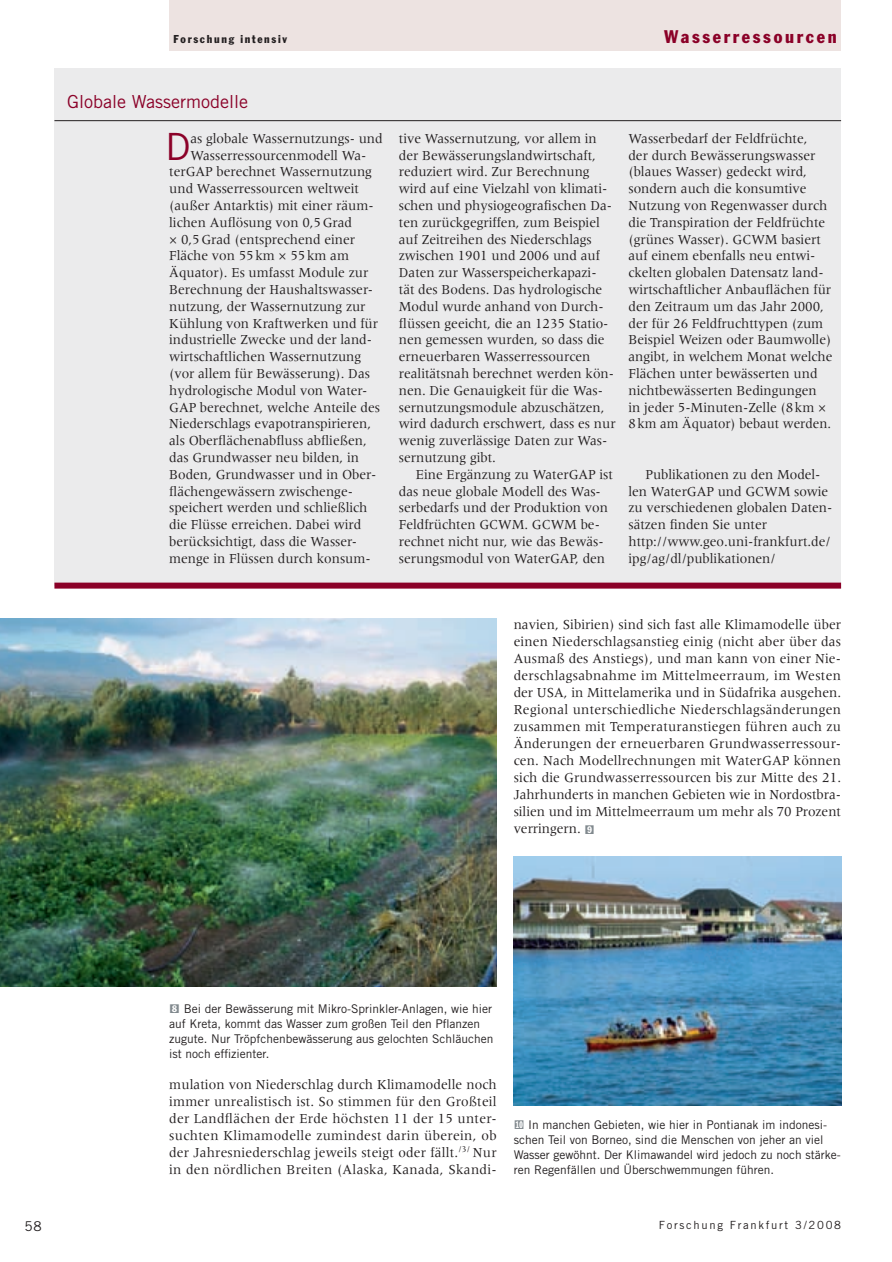
<style>
.page{position:relative;width:892px;height:1262px;background:#fff}
.page>*{position:absolute;margin:0;border:0;box-sizing:border-box;transform-origin:0 0}
.t1{font:37.5px "Trade Gothic";color:#8b0128}
.t2{font:18px "Trade Gothic";color:#8b0128}
.t3{font:condensed 18px "Franklin Gothic";letter-spacing:.15em;color:#8b0128}
.t4{font:14.25px/16.8px "Meridien";color:#231f20;scale:.95 1}
.t5{font:13.5px "Trade Gothic";color:#231f20}
.t6{font:12px/14.9px "Trade Gothic";color:#231f20}
.t7{font:11.25px "Trade Gothic";letter-spacing:.15em;color:#231f20}
.t8{font:condensed 11.25px "Franklin Gothic";letter-spacing:.15em;color:#231f20}
.s1{font-family:"Gothic Ziff";font-weight:500;font-size:12px;color:#81898e}
.s2{font-family:"Gothic Ziff";font-weight:500;color:#81898e}
</style>
<div class="page">
<div style="left:169px;top:0;width:672px;height:51px;background:#ede3e1"></div>
<img style="left:514px;top:856px;width:327px;height:249px">
<div style="left:54px;top:68px;width:787px;height:517px;background:#ebebec"></div>
<hr style="left:54px;top:120px;width:787px;height:1px;background:#231f20">
<div style="left:54px;top:582px;width:787px;height:6px;background:#8b0128"></div>
<img style="left:0;top:619px;width:497px;height:367px">
<p class="t8" style="left:173px;top:35px;width:115px">Forschung intensiv</p>
<p class="t3" style="left:664px;top:30px;width:174px">Wasserressourcen</p>
<p class="t2" style="left:67px;top:95px;width:182px">Globale Wassermodelle</p>
<h1 class="t1" style="left:165px;top:132px;width:27px">D</h1>
<p class="t4" style="left:190px;top:131px;width:204px">as globale Wassernutzungs- und</p>
<p class="t4" style="left:190px;top:148px;width:187px">Wasserressourcenmodell Wa-</p>
<p class="t4" style="left:169px;top:164px;width:215px">terGAP berechnet Wassernutzung</p>
<p class="t4" style="left:169px;top:181px;width:201px">und Wasserressourcen weltweit</p>
<p class="t4" style="left:169px;top:198px;width:217px">(außer Antarktis) mit einer räum-</p>
<p class="t4" style="left:169px;top:215px;width:194px">lichen Auflösung von 0,5 Grad</p>
<p class="t4" style="left:169px;top:232px;width:197px">× 0,5 Grad (entsprechend einer</p>
<p class="t4" style="left:169px;top:248px;width:191px">Fläche von 55 km × 55 km am</p>
<p class="t4" style="left:169px;top:265px;width:211px">Äquator). Es umfasst Module zur</p>
<p class="t4" style="left:169px;top:282px;width:216px">Berechnung der Haushaltswasser-</p>
<p class="t4" style="left:169px;top:299px;width:208px">nutzung, der Wassernutzung zur</p>
<p class="t4" style="left:169px;top:316px;width:221px">Kühlung von Kraftwerken und für</p>
<p class="t4" style="left:169px;top:332px;width:215px">industrielle Zwecke und der land-</p>
<p class="t4" style="left:169px;top:349px;width:204px">wirtschaftlichen Wassernutzung</p>
<p class="t4" style="left:169px;top:366px;width:213px">(vor allem für Bewässerung). Das</p>
<p class="t4" style="left:169px;top:383px;width:210px">hydrologische Modul von Water-</p>
<p class="t4" style="left:169px;top:400px;width:223px">GAP berechnet, welche Anteile des</p>
<p class="t4" style="left:169px;top:416px;width:214px">Niederschlags evapotranspirieren,</p>
<p class="t4" style="left:169px;top:433px;width:209px">als Oberflächenabfluss abfließen,</p>
<p class="t4" style="left:169px;top:450px;width:201px">das Grundwasser neu bilden, in</p>
<p class="t4" style="left:169px;top:467px;width:219px">Boden, Grundwasser und in Ober-</p>
<p class="t4" style="left:169px;top:484px;width:195px">flächengewässern zwischenge-</p>
<p class="t4" style="left:169px;top:501px;width:210px">speichert werden und schließlich</p>
<p class="t4" style="left:169px;top:517px;width:204px">die Flüsse erreichen. Dabei wird</p>
<p class="t4" style="left:169px;top:534px;width:199px">berücksichtigt, dass die Wasser-</p>
<p class="t4" style="left:169px;top:551px;width:214px">menge in Flüssen durch konsum-</p>
<p class="t4" style="left:399px;top:131px;width:230px">tive Wassernutzung, vor allem in der Bewässerungslandwirtschaft, reduziert wird. Zur Berechnung wird auf eine Vielzahl von klimati&shy;schen und physiogeografischen Da&shy;ten zurückgegriffen, zum Beispiel auf Zeitreihen des Niederschlags zwischen 1901 und 2006 und auf Daten zur Wasserspeicherkapazi&shy;tät des Bodens. Das hydrologische Modul wurde anhand von Durch&shy;flüssen geeicht, die an 1235 Statio&shy;nen gemessen wurden, so dass die erneuerbaren Wasserressourcen realitätsnah berechnet werden kön&shy;nen. Die Genauigkeit für die Was&shy;sernutzungsmodule abzuschätzen, wird dadurch erschwert, dass es nur wenig zuverlässige Daten zur Was&shy;sernutzung gibt.</p>
<p class="t4" style="left:399px;top:467px;width:227px;text-indent:17px">Eine Ergänzung zu WaterGAP ist das neue globale Modell des Was&shy;serbedarfs und der Produktion von<br>Feldfrüchten GCWM. GCWM be&shy;rechnet nicht nur, wie das Bewäs&shy;serungsmodul von WaterGAP, den</p>
<p class="t4" style="left:628px;top:131px;width:216px">Wasserbedarf der Feldfrüchte,<br>der durch Bewässe rungswasser (blaues Wasser) ge deckt wird, sondern auch die konsumtive<br>Nutzung von Regenwasser durch die Transpiration der Feldfrüchte (grünes Wasser). GCWM basiert auf einem ebenfalls neu entwi&shy;ckelten globalen Datensatz land&shy;wirtschaftlicher Anbauflächen für den Zeitraum um das Jahr 2000, der für 26 Feldfruchttypen (zum<br>Beispiel Weizen oder Baumwolle) angibt, in welchem Monat welche<br>Flächen unter bewässerten und nichtbewässerten Bedingungen<br>in jeder 5-Minuten-Zelle (8 km ×<br>8 km am Äquator) bebaut werden.</p>
<p class="t4" style="left:628px;top:467px;width:216px;text-indent:17px">Publikationen zu den Model&shy;len WaterGAP und GCWM sowie zu verschiedenen globalen Daten&shy;sätzen finden Sie unter http://www.geo.uni-frankfurt.de/ ipg/ag/dl/publikationen/</p>
<p class="t4" style="left:514px;top:617px;width:346px;text-align:justify">navien, Sibirien) sind sich fast alle Klimamodelle über einen Niederschlagsanstieg einig (nicht aber über das Ausmaß des Anstiegs), und man kann von einer Nie&shy;derschlagsabnahme im Mittelmeerraum, im Westen der USA, in Mittelamerika und in Südafrika ausgehen.<br>Regional unterschiedliche Niederschlagsänderungen zusammen mit Temperaturanstiegen führen auch zu Änderungen der erneuerbaren Grundwasserressour&shy;cen. Nach Modellrechnungen mit WaterGAP können sich die Grundwasserressourcen bis zur Mitte des 21.<br>Jahrhunderts in manchen Gebieten wie in Nordostbra&shy;silien und im Mittelmeerraum um mehr als 70 Prozent verringern. <span class="s1">9</span></p>
<p class="t6" style="left:169px;top:1002px;width:326px"><span class="s2">8</span> Bei der Bewässerung mit Mikro-Sprinkler-Anlagen, wie hier auf Kreta, kommt das Wasser zum großen Teil den Pflanzen zugute. Nur Tröpfchenbewässerung aus gelochten Schläuchen ist noch effizienter.</p>
<p class="t4" style="left:169px;top:1077px;width:346px;text-align:justify">mulation von Niederschlag durch Klimamodelle noch immer unrealistisch ist. So stimmen für den Großteil der Landflächen der Erde höchsten 11 der 15 unter&shy;suchten Klimamodelle zumindest darin überein, ob der Jahresniederschlag jeweils steigt oder fällt.<sup>/3/</sup> Nur in den nördlichen Breiten (Alaska, Kanada, Skandi-</p>
<p class="t6" style="left:514px;top:1118px;width:329px"><span class="s2">0</span> In manchen Gebieten, wie hier in Pontianak im indonesi&shy;schen Teil von Borneo, sind die Menschen von jeher an viel Wasser gewöhnt. Der Klimawandel wird jedoch zu noch stärke&shy;ren Regenfällen und Überschwemmungen führen.</p>
<p class="t5" style="left:25px;top:1221px;width:19px">58</p>
<p class="t7" style="left:659px;top:1221px;width:184px">Forschung Frankfurt 3/2008</p>
</div>
